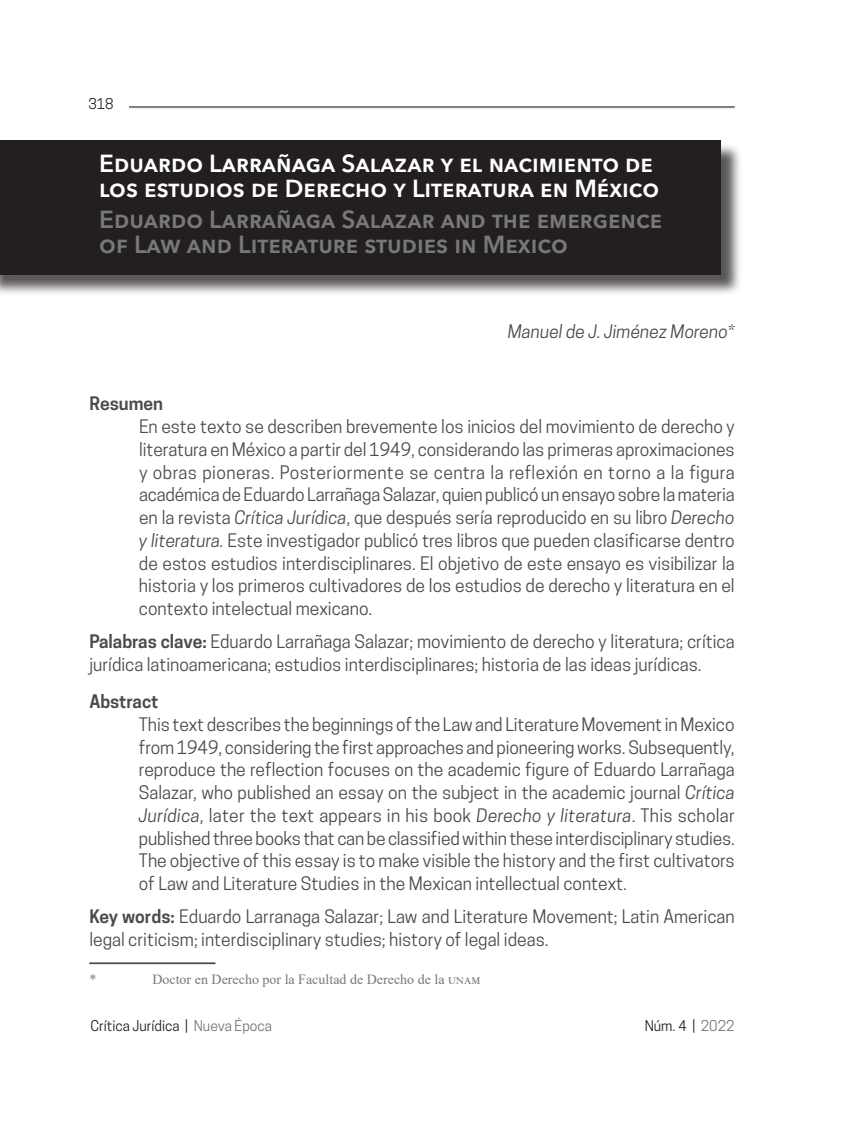
<style>
.page{position:relative;width:844px;height:1141px;background:#fff}
.page>*{position:absolute;margin:0;border:0;box-sizing:border-box;transform-origin:0 0}
.t1{font:600 24.5px/24.5px "Avenir Next LT Pro";color:#fff}
.t2{font:600 24.5px/24.5px "Avenir Next LT Pro";color:#76787b}
.t3{font:17.5px/22.8px "Cooper Hewitt";color:#494a4b;text-align:justify}
.t4{font:italic 17.5px "Cooper Hewitt";color:#494a4b}
.t5{font:600 17.5px "Cooper Hewitt";color:#494a4b}
.t6{font:14px "Times New Roman";color:#76787b}
.t7{font:14px "Cooper Hewitt";color:#231f20}
.s1{font-style:italic}
.s2{font-weight:600}
.s3{color:#73757b}
</style>
<div class="page">
<hr style="left:129px;top:106px;width:605px;height:1px;background:#76787b">
<hr style="left:129px;top:107px;width:605px;height:1px;background:#76787b">
<div style="left:0;top:142px;width:742px;height:154px;background:#231f20;opacity:.75"></div>
<div style="left:0;top:140px;width:720px;height:134px;background:#231f20"></div>
<hr style="left:89px;top:962px;width:126px;height:2px;background:#494a4b">
<p class="t7" style="left:88px;top:96px;width:27px">318</p>
<h1 class="t1" style="left:99px;top:151px;width:561px">Eduardo Larrañaga Salazar y el nacimiento de los estudios de Derecho y Literatura en México</h1>
<h1 class="t2" style="left:99px;top:207px;width:564px">Eduardo Larrañaga Salazar and the emergence of Law and Literature studies in Mexico</h1>
<p class="t4" style="left:507px;top:321px;width:228px">Manuel de J. Jiménez Moreno*</p>
<p class="t5" style="left:89px;top:394px;width:75px">Resumen</p>
<p class="t3" style="left:139px;top:415px;width:597px">En este texto se describen brevemente los inicios del movimiento de derecho y literatura en México a partir del 1949, considerando las primeras aproximaciones y obras pioneras. Posteriormente se centra la reflexión en torno a la figura académica de Eduardo Larrañaga Salazar, quien publicó un ensayo sobre la materia en la revista <span class="s1">Crítica Jurídica</span>, que después sería reproducido en su libro <span class="s1">Derecho y literatura.</span> Este investigador publicó tres libros que pueden clasificarse dentro de estos estudios interdisciplinares. El objetivo de este ensayo es visibilizar la historia y los primeros cultivadores de los estudios de derecho y literatura en el contexto intelectual mexicano.</p>
<p class="t3" style="left:89px;top:630px;width:646px"><span class="s2">Palabras clave:</span> Eduardo Larrañaga Salazar; movimiento de derecho y literatura; crítica jurídica latinoamericana; estudios interdisciplinares; historia de las ideas jurídicas.</p>
<p class="t5" style="left:89px;top:691px;width:71px">Abstract</p>
<p class="t3" style="left:139px;top:713px;width:597px">This text describes the beginnings of the Law and Literature Movement in Mexico from 1949, considering the first approaches and pioneering works. Subsequently, reproduce the reflection focuses on the academic figure of Eduardo Larrañaga Salazar, who published an essay on the subject in the academic journal <span class="s1">Crítica Jurídica</span>, later the text appears in his book <span class="s1">Derecho y literatura</span>. This scholar published three books that can be classified within these interdisciplinary studies.<br>The objective of this essay is to make visible the history and the first cultivators of Law and Literature Studies in the Mexican intellectual context.</p>
<p class="t3" style="left:89px;top:905px;width:646px"><span class="s2">Key words:</span> Eduardo Larranaga Salazar; Law and Literature Movement; Latin American legal criticism; interdisciplinary studies; history of legal ideas.</p>
<p class="t6" style="left:89px;top:969px;width:8px">*</p>
<p class="t6" style="left:152px;top:969px;width:329px">Doctor en Derecho por la Facultad de Derecho de la UNAM</p>
<p class="t7" style="left:90px;top:1018px;width:183px">Crítica Jurídica | <span class="s3">Nueva Época</span></p>
<p class="t7" style="left:644px;top:1018px;width:91px">Núm. 4 | <span class="s3">2022</span></p>
</div>
